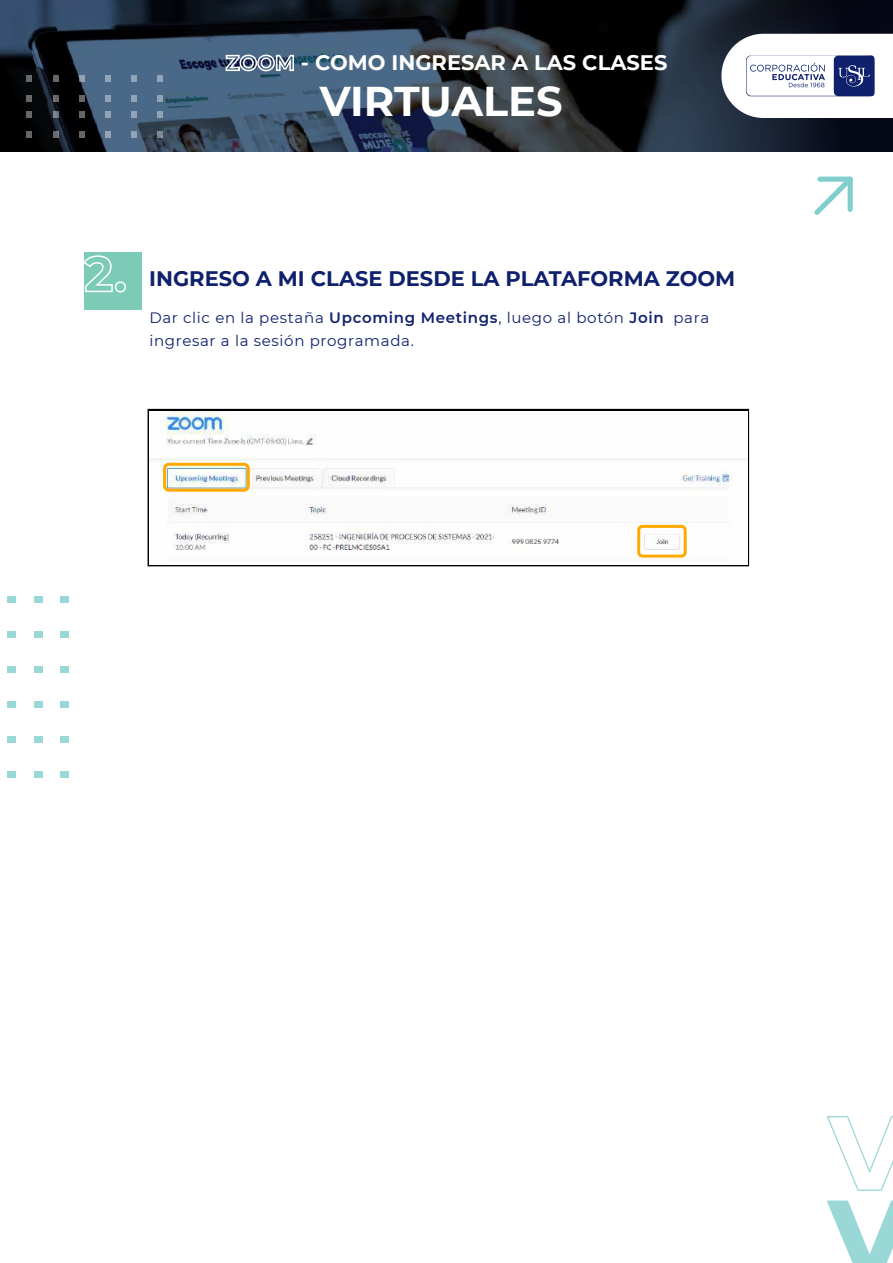
<style>
.page{position:relative;width:893px;height:1263px;background:#fff}
.page>*{position:absolute;margin:0;border:0;box-sizing:border-box;transform-origin:0 0}
.t1{font:700 41.55px "Montserrat";letter-spacing:-.005em;color:#fff}
.t2{font:700 21px "Montserrat";color:#0f206c}
.t3{font:700 21px "Montserrat";color:#fff}
.t4{font:15px/22.5px "Montserrat";letter-spacing:.045em;color:#0f206c}
.s1{font-weight:600}
</style>
<div class="page">
<div style="left:148px;top:409px;width:601px;height:157px;border:4px solid #000"></div>
<svg style="left:827px;top:1200px;width:66px;height:63px"></svg>
<svg style="left:827px;top:1116px;width:66px;height:75px"></svg>
<div style="left:34px;top:596px;width:8px;height:7px;background:#9ad8d7"></div>
<div style="left:34px;top:631px;width:8px;height:7px;background:#9ad8d7"></div>
<div style="left:34px;top:666px;width:8px;height:7px;background:#9ad8d7"></div>
<div style="left:34px;top:701px;width:8px;height:7px;background:#9ad8d7"></div>
<div style="left:34px;top:736px;width:8px;height:7px;background:#9ad8d7"></div>
<div style="left:34px;top:771px;width:8px;height:7px;background:#9ad8d7"></div>
<div style="left:60px;top:596px;width:9px;height:7px;background:#9ad8d7"></div>
<div style="left:60px;top:631px;width:9px;height:7px;background:#9ad8d7"></div>
<div style="left:60px;top:666px;width:9px;height:7px;background:#9ad8d7"></div>
<div style="left:60px;top:701px;width:9px;height:7px;background:#9ad8d7"></div>
<div style="left:60px;top:736px;width:9px;height:7px;background:#9ad8d7"></div>
<div style="left:60px;top:771px;width:9px;height:7px;background:#9ad8d7"></div>
<div style="left:7px;top:596px;width:9px;height:7px;background:#9ad8d7"></div>
<div style="left:7px;top:631px;width:9px;height:7px;background:#9ad8d7"></div>
<div style="left:7px;top:666px;width:9px;height:7px;background:#9ad8d7"></div>
<div style="left:7px;top:701px;width:9px;height:7px;background:#9ad8d7"></div>
<div style="left:7px;top:736px;width:9px;height:7px;background:#9ad8d7"></div>
<div style="left:7px;top:771px;width:9px;height:7px;background:#9ad8d7"></div>
<svg style="left:814px;top:177px;width:39px;height:38px"></svg>
<svg style="left:0;top:0;width:893px;height:152px;background:#253240"></svg>
<svg style="left:158px;top:131px;width:5px;height:7px"></svg>
<div style="left:131px;top:131px;width:6px;height:7px;background:#91a4b5"></div>
<svg style="left:105px;top:131px;width:5px;height:7px"></svg>
<svg style="left:79px;top:131px;width:5px;height:7px"></svg>
<svg style="left:53px;top:131px;width:5px;height:7px"></svg>
<svg style="left:27px;top:131px;width:5px;height:7px"></svg>
<svg style="left:158px;top:111px;width:5px;height:7px"></svg>
<div style="left:131px;top:111px;width:6px;height:7px;background:#91a3b6"></div>
<svg style="left:105px;top:111px;width:5px;height:7px"></svg>
<svg style="left:79px;top:111px;width:5px;height:7px"></svg>
<svg style="left:53px;top:111px;width:5px;height:7px"></svg>
<svg style="left:27px;top:111px;width:5px;height:7px"></svg>
<svg style="left:158px;top:95px;width:5px;height:6px"></svg>
<svg style="left:131px;top:95px;width:6px;height:6px"></svg>
<svg style="left:105px;top:95px;width:5px;height:6px"></svg>
<svg style="left:79px;top:95px;width:5px;height:6px"></svg>
<svg style="left:53px;top:95px;width:5px;height:6px"></svg>
<svg style="left:27px;top:95px;width:5px;height:6px"></svg>
<svg style="left:158px;top:75px;width:5px;height:6px"></svg>
<svg style="left:131px;top:75px;width:6px;height:6px"></svg>
<svg style="left:105px;top:75px;width:5px;height:6px"></svg>
<svg style="left:79px;top:75px;width:5px;height:6px"></svg>
<svg style="left:53px;top:75px;width:5px;height:6px"></svg>
<svg style="left:27px;top:75px;width:5px;height:6px"></svg>
<svg style="left:225px;top:54px;width:70px;height:18px"></svg>
<img style="left:149px;top:411px;width:598px;height:153px">
<div style="left:84px;top:252px;width:58px;height:58px;background:#7bcbb7"></div>
<svg style="left:84px;top:255px;width:42px;height:38px"></svg>
<div style="left:163px;top:463px;width:87px;height:29px;border:3px solid #ffa900;border-radius:4px"></div>
<div style="left:637px;top:525px;width:50px;height:33px;border:3px solid #ffa900;border-radius:4px"></div>
<svg style="left:721px;top:34px;width:172px;height:84px"></svg>
<h2 class="t3" style="left:301px;top:48px;width:368px">- COMO INGRESAR A LAS CLASES</h2>
<h1 class="t1" style="left:320px;top:71px;width:244px">VIRTUALES</h1>
<h2 class="t2" style="left:149px;top:264px;width:588px">INGRESO A MI CLASE DESDE LA PLATAFORMA ZOOM</h2>
<p class="t4" style="left:149px;top:306px;width:561px">Dar clic en la pestaña <span class="s1">Upcoming Meetings</span>, luego al botón <span class="s1">Join</span> para ingresar a la sesión programada.</p>
</div>
